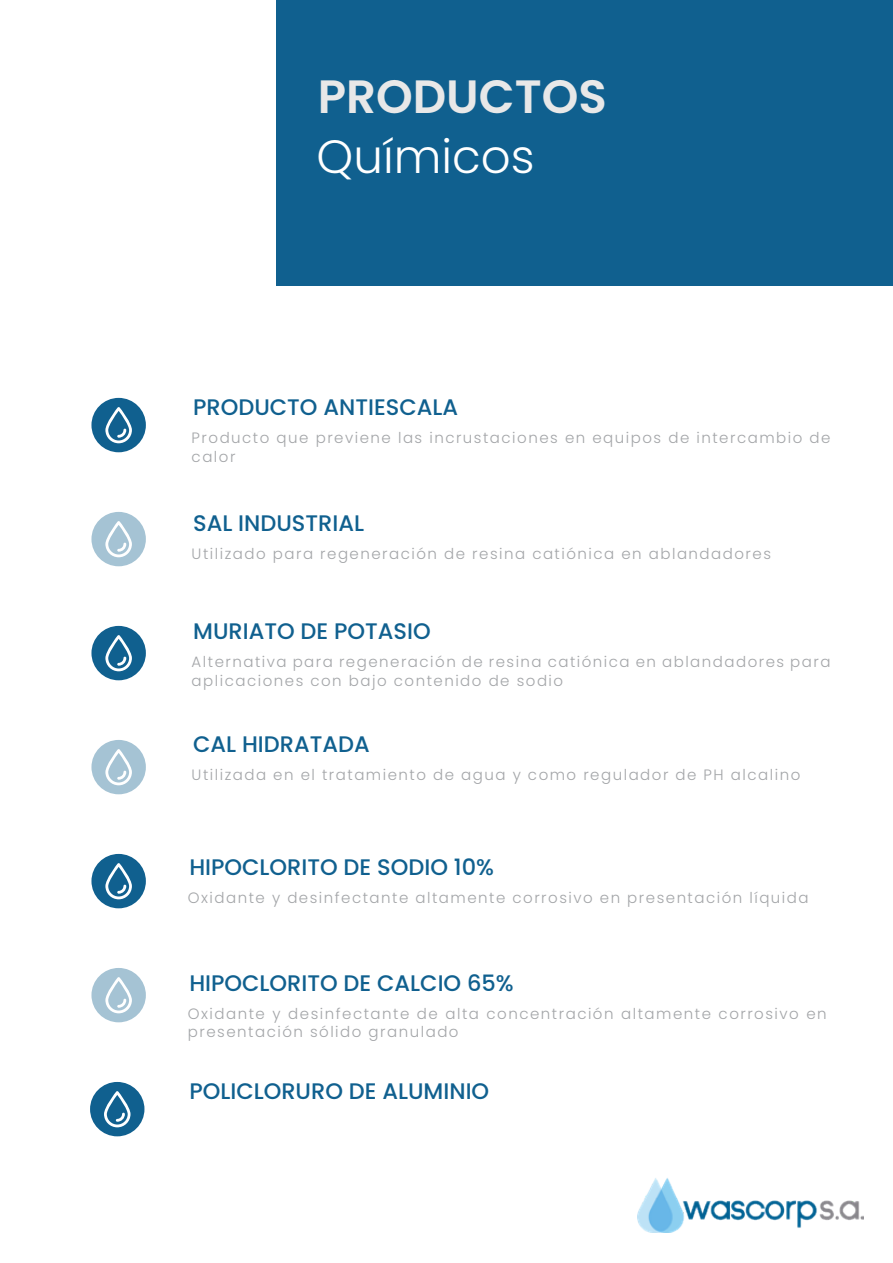
<style>
.page{position:relative;width:893px;height:1263px;background:#fff}
.page>*{position:absolute;margin:0;border:0;box-sizing:border-box;transform-origin:0 0}
.t1{font:600 46.65px "Poppins";color:#e8e8e8}
.t2{font:300 46.65px "Poppins";color:#fff}
.t3{font:500 22.5px "Poppins";color:#10608f}
.t4{font:300 15px/18.6px "Poppins";letter-spacing:.1em;color:#a3a5a8}
</style>
<div class="page">
<div style="left:277px;top:0;width:616px;height:286px;background:#10608f"></div>
<div style="left:91px;top:398px;width:55px;height:54px;background:#10608f;border-radius:50%"></div>
<svg style="left:105px;top:407px;width:27px;height:36px"></svg>
<div style="left:91px;top:512px;width:55px;height:54px;background:#a5c3d4;border-radius:50%"></div>
<svg style="left:99px;top:521px;width:33px;height:41px"></svg>
<div style="left:91px;top:626px;width:55px;height:54px;background:#10608f;border-radius:50%"></div>
<svg style="left:105px;top:635px;width:27px;height:36px"></svg>
<div style="left:91px;top:740px;width:55px;height:54px;background:#a5c3d4;border-radius:50%"></div>
<svg style="left:99px;top:749px;width:33px;height:41px"></svg>
<div style="left:91px;top:854px;width:55px;height:54px;background:#10608f;border-radius:50%"></div>
<svg style="left:105px;top:863px;width:27px;height:36px"></svg>
<div style="left:91px;top:968px;width:55px;height:54px;background:#a5c3d4;border-radius:50%"></div>
<svg style="left:99px;top:977px;width:33px;height:41px"></svg>
<div style="left:90px;top:1082px;width:54px;height:54px;background:#10608f;border-radius:50%"></div>
<svg style="left:104px;top:1091px;width:27px;height:36px"></svg>
<img style="left:638px;top:1178px;width:225px;height:54px">
<h1 class="t1" style="left:318px;top:69px;width:291px">PRODUCTOS</h1>
<h1 class="t2" style="left:317px;top:130px;width:220px">Químicos</h1>
<h2 class="t3" style="left:193px;top:394px;width:266px">PRODUCTO ANTIESCALA</h2>
<p class="t4" style="left:192px;top:429px;width:640px">Producto que previene las incrustaciones en equipos de intercambio de calor</p>
<h2 class="t3" style="left:193px;top:510px;width:172px">SAL INDUSTRIAL</h2>
<p class="t4" style="left:192px;top:545px;width:581px">Utilizado para regeneración de resina catiónica en ablandadores</p>
<h2 class="t3" style="left:193px;top:618px;width:239px">MURIATO DE POTASIO</h2>
<p class="t4" style="left:192px;top:653px;width:640px">Alternativa para regeneración de resina catiónica en ablandadores para aplicaciones con bajo contenido de sodio</p>
<h2 class="t3" style="left:193px;top:731px;width:178px">CAL HIDRATADA</h2>
<p class="t4" style="left:192px;top:765px;width:610px">Utilizada en el tratamiento de agua y como regulador de PH alcalino</p>
<h2 class="t3" style="left:189px;top:854px;width:306px">HIPOCLORITO DE SODIO 10%</h2>
<p class="t4" style="left:188px;top:889px;width:622px">Oxidante y desinfectante altamente corrosivo en presentación líquida</p>
<h2 class="t3" style="left:189px;top:970px;width:326px">HIPOCLORITO DE CALCIO 65%</h2>
<p class="t4" style="left:188px;top:1004px;width:640px">Oxidante y desinfectante de alta concentración altamente corrosivo en presentación sólido granulado</p>
<h2 class="t3" style="left:189px;top:1078px;width:301px">POLICLORURO DE ALUMINIO</h2>
</div>
